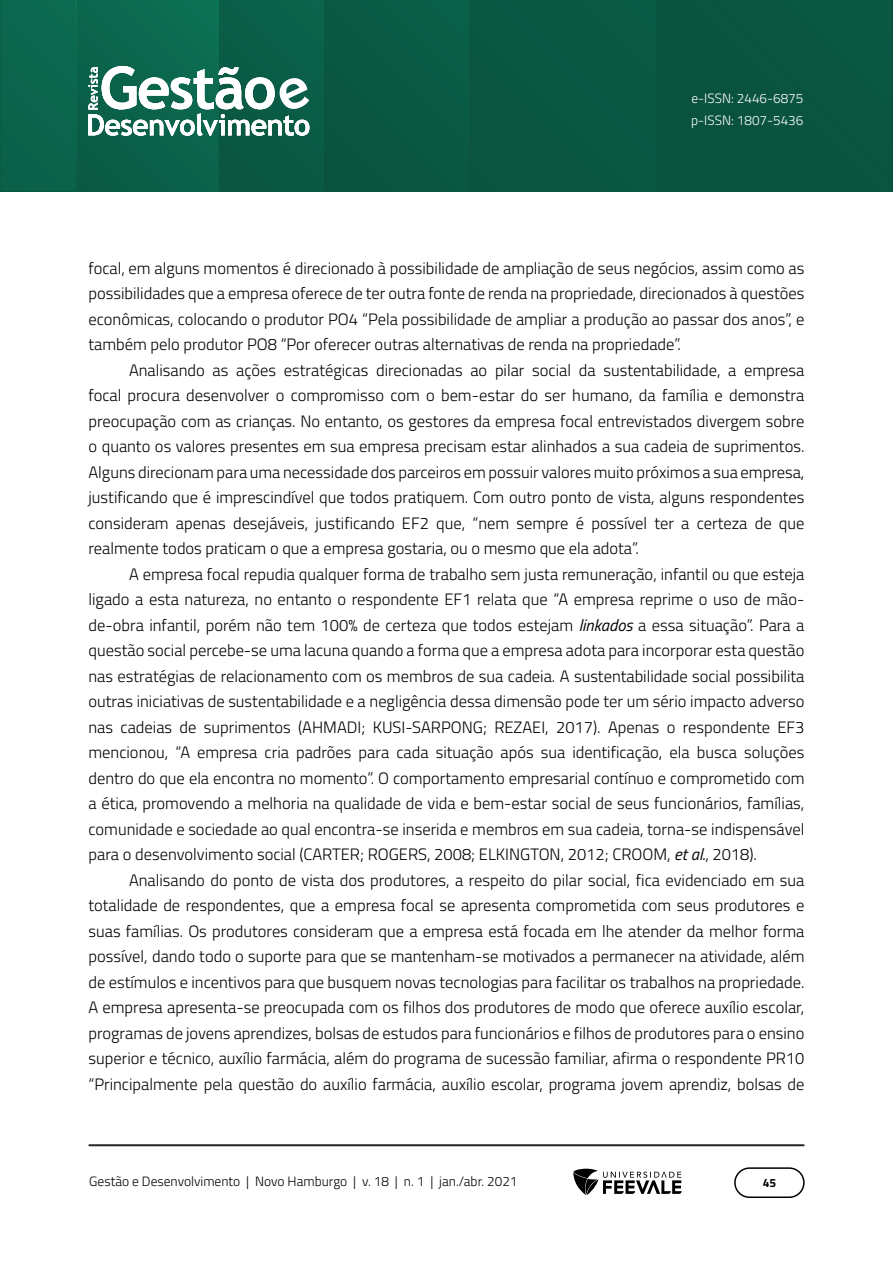
<style>
.page{position:relative;width:893px;height:1263px;background:#fff}
.page>*{position:absolute;margin:0;border:0;box-sizing:border-box;transform-origin:0 0}
.Corpo_de_texto{font:300 16.5px/25.5px "Titillium Web";color:#000;text-align:justify}
.t1{font:300 13.5px "Titillium Web";color:#000}
.t2{font:300 13.5px/22.5px "Titillium Web";color:#fff}
.t3{font:700 12px "Titillium Web";color:#000}
.s1{font-weight:400;font-style:italic}
</style>
<div class="page">
<hr style="left:890px;top:0;width:3px;height:191px;background:#0a4f3b">
<img style="left:0;top:0;width:890px;height:191px">
<hr style="left:219px;top:0;width:1px;height:191px;background:#0a5a45">
<img style="left:76px;top:0;width:1px;height:191px">
<hr style="left:657px;top:0;width:1px;height:191px;background:#09533e">
<hr style="left:89px;top:1144px;width:715px;height:2px;background:#282828">
<div style="left:734px;top:1167px;width:71px;height:31px;border:2px solid #000;border-radius:15px"></div>
<svg style="left:573px;top:1169px;width:109px;height:26px"></svg>
<svg style="left:88px;top:66px;width:221px;height:70px"></svg>
<p class="t2" style="left:691px;top:86px;width:114px">e-ISSN: 2446-6875 p-ISSN: 1807-5436</p>
<p class="Corpo_de_texto" style="left:88px;top:254px;width:717px">focal, em alguns momentos é direcionado à possibilidade de ampliação de seus negócios, assim como as possibilidades que a empresa oferece de ter outra fonte de renda na propriedade, direcionados à questões econômicas, colocando o produtor PO4 “Pela possibilidade de ampliar a produção ao passar dos anos”, e também pelo produtor PO8 “Por oferecer outras alternativas de renda na propriedade”.</p>
<p class="Corpo_de_texto" style="left:88px;top:356px;width:717px;text-indent:40px">Analisando as ações estratégicas direcionadas ao pilar social da sustentabilidade, a empresa focal procura desenvolver o compromisso com o bem-estar do ser humano, da família e demonstra preocupação com as crianças. No entanto, os gestores da empresa focal entrevistados divergem sobre o quanto os valores presentes em sua empresa precisam estar alinhados a sua cadeia de suprimentos.<br>Alguns direcionam para uma necessidade dos parceiros em possuir valores muito próximos a sua empresa, justificando que é imprescindível que todos pratiquem. Com outro ponto de vista, alguns respondentes consideram apenas desejáveis, justificando EF2 que, “nem sempre é possível ter a certeza de que realmente todos praticam o que a empresa gostaria, ou o mesmo que ela adota”.</p>
<p class="Corpo_de_texto" style="left:88px;top:560px;width:717px;text-indent:40px">A empresa focal repudia qualquer forma de trabalho sem justa remuneração, infantil ou que esteja ligado a esta natureza, no entanto o respondente EF1 relata que “A empresa reprime o uso de mão&shy;de-obra infantil, porém não tem 100% de certeza que todos estejam <span class="s1">linkados</span> a essa situação”. Para a questão social percebe-se uma lacuna quando a forma que a empresa adota para incorporar esta questão nas estratégias de relacionamento com os membros de sua cadeia. A sustentabilidade social possibilita outras iniciativas de sustentabilidade e a negligência dessa dimensão pode ter um sério impacto adverso nas cadeias de suprimentos (AHMADI; KUSI-SARPONG; REZAEI, 2017). Apenas o respondente EF3 mencionou, “A empresa cria padrões para cada situação após sua identificação, ela busca soluções dentro do que ela encontra no momento”. O comportamento empresarial contínuo e comprometido com a ética, promovendo a melhoria na qualidade de vida e bem-estar social de seus funcionários, famílias, comunidade e sociedade ao qual encontra-se inserida e membros em sua cadeia, torna-se indispensável para o desenvolvimento social (CARTER; ROGERS, 2008; ELKINGTON, 2012; CROOM, <span class="s1">et al.</span>, 2018).</p>
<p class="Corpo_de_texto" style="left:88px;top:866px;width:717px;text-indent:40px">Analisando do ponto de vista dos produtores, a respeito do pilar social, fica evidenciado em sua totalidade de respondentes, que a empresa focal se apresenta comprometida com seus produtores e suas famílias. Os produtores consideram que a empresa está focada em lhe atender da melhor forma possível, dando todo o suporte para que se mantenham-se motivados a permanecer na atividade, além de estímulos e incentivos para que busquem novas tecnologias para facilitar os trabalhos na propriedade.<br>A empresa apresenta-se preocupada com os filhos dos produtores de modo que oferece auxílio escolar, programas de jovens aprendizes, bolsas de estudos para funcionários e filhos de produtores para o ensino superior e técnico, auxílio farmácia, além do programa de sucessão familiar, afirma o respondente PR10 “Principalmente pela questão do auxílio farmácia, auxílio escolar, programa jovem aprendiz, bolsas de</p>
<p class="t1" style="left:89px;top:1171px;width:430px">Gestão e Desenvolvimento | Novo Hamburgo | v. 18 | n. 1 | jan./abr. 2021</p>
<p class="t3" style="left:763px;top:1174px;width:15px">45</p>
</div>
